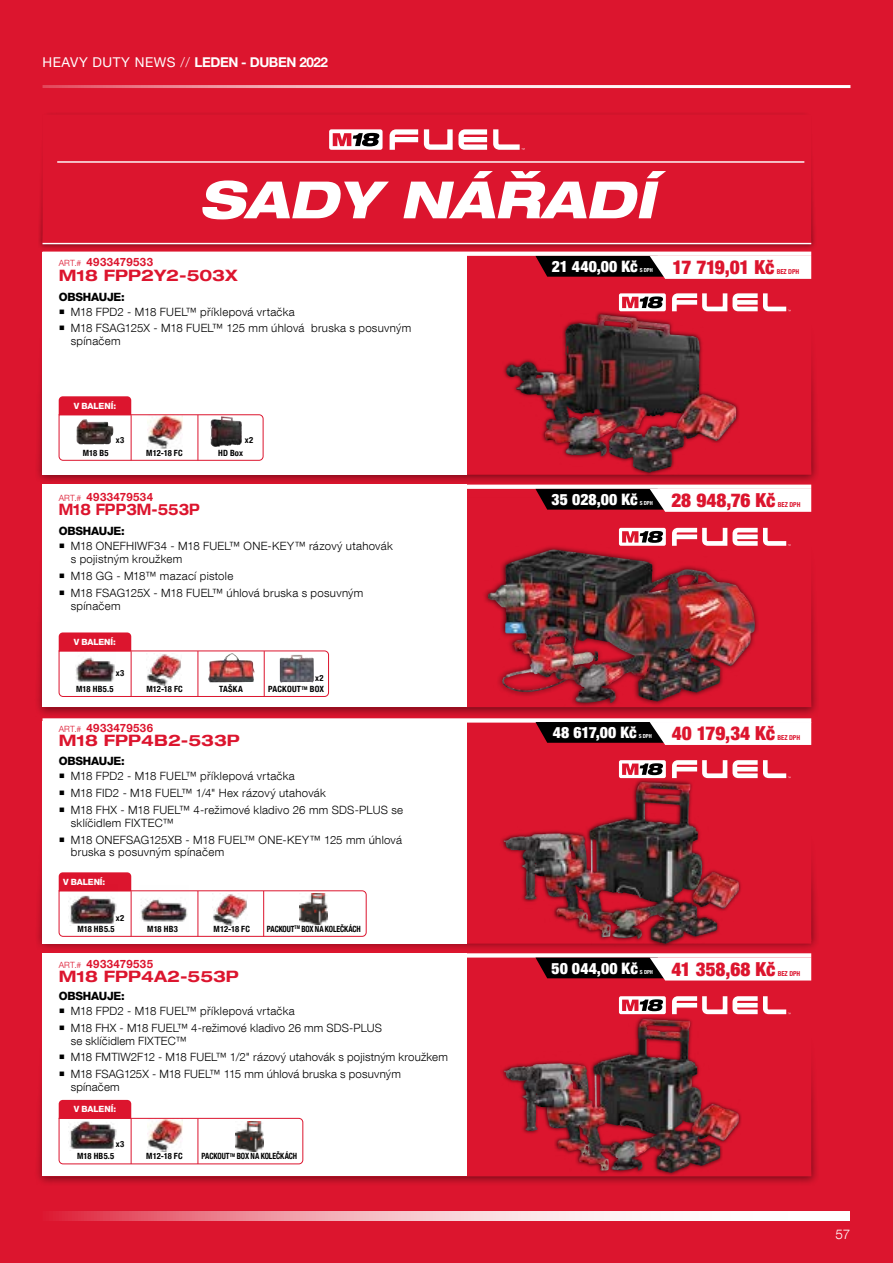
<style>
.page{position:relative;width:893px;height:1263px;background:#dc152e}
.page>*{position:absolute;margin:0;border:0;box-sizing:border-box;transform-origin:0 0}
.t1{font:italic 800 expanded 51.45px "Helvetica Neue LT Com";color:#fff}
.t2{font:900 condensed 19.2px "Helvetica Neue LT Com";letter-spacing:-.005em;color:#dc152e}
.t3{font:700 expanded 15.75px "Helvetica Neue LT Com";color:#dc152e}
.t4{font:900 condensed 15.75px "Helvetica Neue LT Com";color:#fff}
.t5{font:700 expanded 15.75px "Helvetica Neue LT Com";color:#dc152e;scale:.82 1}
.t6{font:700 13.5px "Helvetica Neue LTW1 G";letter-spacing:-.03em;color:#fff}
.t7{font:300 13.5px "Helvetica Neue LT Com";color:#fff}
.t8{font:300 11.4px/12.9px "Helvetica Neue LT Com";letter-spacing:.02em;color:#000}
.t9{font:700 11.4px "Helvetica Neue LTW1 G";letter-spacing:.035em;color:#dc152e}
.t10{font:800 11.4px "Helvetica Neue LT Com";letter-spacing:-.015em;color:#000}
.t11{font:700 condensed 8.55px "Helvetica Neue LT Com";color:#000}
.t12{font:700 condensed 8.55px "Helvetica Neue LT Com";color:#000;scale:.9 1}
.t13{font:800 8.55px "Helvetica Neue LT Com";letter-spacing:-.005em;color:#fff}
.t14{font:700 condensed 8.55px/11.4px "Helvetica Neue LT Com";letter-spacing:.02em;color:#000;text-align:right}
.t15{font:700 condensed 6.75px "Helvetica Neue LT Com";letter-spacing:-.01em;color:#dc152e}
.t16{font:700 condensed 5.55px "Helvetica Neue LT Com";letter-spacing:-.01em;color:#fff}
.s1{font-weight:400}
.s2{font-weight:300}
.s3{font-family:"Helvetica Neue LT Com";font-weight:300;font-size:8.55px}
</style>
<div class="page">
<hr style="left:43px;top:85px;width:807px;height:3px;background:#fff">
<svg style="left:53px;top:1211px;width:797px;height:9px;background:#f4bcc3"></svg>
<div style="left:35px;top:789px;width:784px;height:162px;background:#000;opacity:.5"></div>
<div style="left:43px;top:793px;width:768px;height:151px;background:#dc152e"></div>
<div style="left:35px;top:490px;width:784px;height:227px;background:#000;opacity:.5"></div>
<div style="left:43px;top:497px;width:768px;height:210px;background:#dc152e"></div>
<div style="left:35px;top:268px;width:784px;height:216px;background:#000;opacity:.5"></div>
<div style="left:43px;top:272px;width:768px;height:202px;background:#dc152e"></div>
<div style="left:43px;top:485px;width:424px;height:222px;background:#fff"></div>
<div style="left:43px;top:721px;width:424px;height:223px;background:#fff"></div>
<div style="left:43px;top:252px;width:424px;height:222px;background:#fff"></div>
<div style="left:35px;top:983px;width:784px;height:202px;background:#000;opacity:.5"></div>
<div style="left:43px;top:987px;width:768px;height:189px;background:#dc152e"></div>
<div style="left:43px;top:954px;width:424px;height:222px;background:#fff"></div>
<svg style="left:58px;top:872px;width:309px;height:65px"></svg>
<div style="left:38px;top:112px;width:778px;height:138px;background:#000;opacity:.5"></div>
<div style="left:43px;top:114px;width:768px;height:130px;background:#dc152e"></div>
<svg style="left:672px;top:293px;width:119px;height:18px"></svg>
<div style="left:619px;top:293px;width:47px;height:18px;background:#fff;border-radius:2px"></div>
<svg style="left:622px;top:296px;width:41px;height:12px"></svg>
<svg style="left:672px;top:996px;width:119px;height:18px"></svg>
<div style="left:619px;top:996px;width:47px;height:18px;background:#fff;border-radius:2px"></div>
<svg style="left:622px;top:999px;width:41px;height:12px"></svg>
<svg style="left:672px;top:760px;width:119px;height:18px"></svg>
<div style="left:619px;top:760px;width:47px;height:18px;background:#fff;border-radius:2px"></div>
<svg style="left:622px;top:763px;width:41px;height:12px"></svg>
<svg style="left:672px;top:528px;width:119px;height:18px"></svg>
<div style="left:619px;top:528px;width:47px;height:18px;background:#fff;border-radius:2px"></div>
<svg style="left:622px;top:531px;width:41px;height:12px"></svg>
<hr style="left:57px;top:161px;width:747px;height:2px;background:#fff">
<hr style="left:43px;top:243px;width:768px;height:1px;background:#fff">
<div style="left:500px;top:1015px;width:242px;height:161px;background:#000;opacity:.75"></div>
<img style="left:504px;top:1019px;width:138px;height:152px">
<div style="left:502px;top:310px;width:237px;height:165px;background:#000;opacity:.75"></div>
<img style="left:506px;top:314px;width:178px;height:143px">
<div style="left:499px;top:778px;width:243px;height:168px;background:#000;opacity:.75"></div>
<img style="left:503px;top:782px;width:137px;height:155px">
<div style="left:483px;top:544px;width:276px;height:164px;background:#000;opacity:.75"></div>
<img style="left:496px;top:549px;width:57px;height:41px">
<img style="left:68px;top:885px;width:50px;height:41px">
<img style="left:300px;top:893px;width:28px;height:31px">
<svg style="left:58px;top:396px;width:206px;height:65px"></svg>
<svg style="left:58px;top:1100px;width:246px;height:64px"></svg>
<svg style="left:58px;top:632px;width:271px;height:65px"></svg>
<hr style="left:264px;top:651px;width:1px;height:45px;background:#dc152e">
<img style="left:75px;top:649px;width:41px;height:37px">
<img style="left:208px;top:653px;width:46px;height:29px">
<img style="left:146px;top:653px;width:35px;height:32px">
<img style="left:280px;top:655px;width:22px;height:27px">
<svg style="left:390px;top:129px;width:28px;height:21px"></svg>
<svg style="left:424px;top:129px;width:63px;height:21px"></svg>
<svg style="left:493px;top:129px;width:32px;height:21px"></svg>
<div style="left:329px;top:129px;width:54px;height:21px;background:#fff;border-radius:2px"></div>
<svg style="left:333px;top:133px;width:47px;height:13px"></svg>
<hr style="left:43px;top:252px;width:768px;height:4px;background:#fff">
<hr style="left:43px;top:953px;width:768px;height:4px;background:#fff">
<div style="left:43px;top:718px;width:768px;height:5px;background:#fff"></div>
<hr style="left:43px;top:485px;width:768px;height:4px;background:#fff">
<svg style="left:535px;top:256px;width:276px;height:23px;background:#9c8e90"></svg>
<svg style="left:535px;top:957px;width:276px;height:23px;background:#9c8f91"></svg>
<svg style="left:535px;top:722px;width:276px;height:23px;background:#9c8f90"></svg>
<svg style="left:535px;top:489px;width:276px;height:23px;background:#9c8e90"></svg>
<p class="t6" style="left:43px;top:54px;width:287px"><span class="s1">HEAVY DUTY NEWS</span> <span class="s2">//</span> LEDEN - DUBEN 2022</p>
<h1 class="t1" style="left:199px;top:166px;width:457px">SADY NÁŘADÍ</h1>
<p class="t9" style="left:59px;top:255px;width:96px"><span class="s3">ART.#</span> 4933479533</p>
<h3 class="t3" style="left:59px;top:265px;width:180px">M18 FPP2Y2-503X</h3>
<p class="t10" style="left:59px;top:290px;width:68px">OBSHAUJE:</p>
<p class="t8" style="left:59px;top:305px;width:238px">○ M18 FPD2 - M18 FUEL™ příklepová vrtačka</p>
<p class="t8" style="left:71px;top:322px;width:342px;text-indent:-12px">○ M18 FSAG125X - M18 FUEL™ 125 mm úhlová bruska s posuvným spínačem</p>
<p class="t13" style="left:74px;top:401px;width:44px">V BALENÍ:</p>
<p class="t11" style="left:116px;top:435px;width:10px">x3</p>
<p class="t11" style="left:245px;top:435px;width:10px">x2</p>
<p class="t11" style="left:83px;top:448px;width:27px">M18 B5</p>
<p class="t11" style="left:146px;top:448px;width:38px">M12-18 FC</p>
<p class="t11" style="left:218px;top:448px;width:26px">HD Box</p>
<p class="t9" style="left:59px;top:490px;width:96px"><span class="s3">ART.#</span> 4933479534</p>
<h3 class="t5" style="left:59px;top:499px;width:174px">M18 FPP3M-553P</h3>
<p class="t10" style="left:59px;top:524px;width:68px">OBSHAUJE:</p>
<p class="t8" style="left:71px;top:539px;width:323px;text-indent:-12px">○ M18 ONEFHIWF34 - M18 FUEL™ ONE-KEY™ rázový utahovák s pojistným kroužkem</p>
<p class="t8" style="left:59px;top:569px;width:176px">○ M18 GG - M18™ mazací pistole</p>
<p class="t8" style="left:71px;top:586px;width:294px;text-indent:-12px">○ M18 FSAG125X - M18 FUEL™ úhlová bruska s posuvným spínačem</p>
<p class="t13" style="left:74px;top:637px;width:44px">V BALENÍ:</p>
<p class="t11" style="left:116px;top:668px;width:10px">x3</p>
<p class="t11" style="left:76px;top:684px;width:39px">M18 HB5.5</p>
<p class="t11" style="left:146px;top:684px;width:38px">M12-18 FC</p>
<p class="t11" style="left:219px;top:684px;width:25px">TAŠKA</p>
<p class="t14" style="left:268px;top:672px;width:57px">x2<br>PACKOUT<sup>TM</sup> BOX</p>
<p class="t9" style="left:59px;top:721px;width:96px"><span class="s3">ART.#</span> 4933479536</p>
<h3 class="t3" style="left:59px;top:730px;width:183px">M18 FPP4B2-533P</h3>
<p class="t10" style="left:59px;top:754px;width:68px">OBSHAUJE:</p>
<p class="t8" style="left:59px;top:769px;width:238px">○ M18 FPD2 - M18 FUEL™ příklepová vrtačka</p>
<p class="t8" style="left:59px;top:786px;width:269px">○ M18 FID2 - M18 FUEL™ 1/4" Hex rázový utahovák</p>
<p class="t8" style="left:71px;top:803px;width:334px;text-indent:-12px">○ M18 FHX - M18 FUEL™ 4-režimové kladivo 26 mm SDS-PLUS se sklíčidlem FIXTEC™</p>
<p class="t8" style="left:71px;top:833px;width:333px;text-indent:-12px">○ M18 ONEFSAG125XB - M18 FUEL™ ONE-KEY™ 125 mm úhlová bruska s posuvným spínačem</p>
<p class="t13" style="left:63px;top:877px;width:44px">V BALENÍ:</p>
<p class="t11" style="left:116px;top:912px;width:10px">x2</p>
<p class="t11" style="left:77px;top:924px;width:39px">M18 HB5.5</p>
<p class="t11" style="left:147px;top:924px;width:32px">M18 HB3</p>
<p class="t11" style="left:214px;top:924px;width:38px">M12-18 FC</p>
<p class="t9" style="left:59px;top:957px;width:96px"><span class="s3">ART.#</span> 4933479535</p>
<h3 class="t3" style="left:59px;top:966px;width:182px">M18 FPP4A2-553P</h3>
<p class="t12" style="left:267px;top:924px;width:106px">PACKOUT<sup>TM</sup> BOX NA KOLEČKÁCH</p>
<p class="t10" style="left:59px;top:989px;width:68px">OBSHAUJE:</p>
<p class="t8" style="left:59px;top:1004px;width:238px">○ M18 FPD2 - M18 FUEL™ příklepová vrtačka</p>
<p class="t8" style="left:71px;top:1021px;width:313px;text-indent:-12px">○ M18 FHX - M18 FUEL™ 4-režimové kladivo 26 mm SDS-PLUS se sklíčidlem FIXTEC™</p>
<p class="t8" style="left:59px;top:1051px;width:391px">○ M18 FMTIW2F12 - M18 FUEL™ 1/2" rázový utahovák s pojistným kroužkem</p>
<p class="t8" style="left:71px;top:1067px;width:332px;text-indent:-12px">○ M18 FSAG125X - M18 FUEL™ 115 mm úhlová bruska s posuvným spínačem</p>
<p class="t13" style="left:74px;top:1104px;width:44px">V BALENÍ:</p>
<p class="t11" style="left:116px;top:1138px;width:10px">x3</p>
<p class="t11" style="left:77px;top:1151px;width:39px">M18 HB5.5</p>
<p class="t11" style="left:146px;top:1151px;width:38px">M12-18 FC</p>
<p class="t12" style="left:201px;top:1151px;width:108px">PACKOUT<sup>TM</sup> BOX NA KOLEČKÁCH</p>
<h3 class="t4" style="left:552px;top:257px;width:88px">21 440,00 Kč</h3>
<p class="t16" style="left:640px;top:267px;width:15px">S DPH</p>
<h2 class="t2" style="left:673px;top:256px;width:103px">17 719,01 Kč</h2>
<p class="t15" style="left:777px;top:268px;width:24px">BEZ DPH</p>
<h3 class="t4" style="left:552px;top:490px;width:88px">35 028,00 Kč</h3>
<p class="t16" style="left:640px;top:500px;width:15px">S DPH</p>
<h2 class="t2" style="left:671px;top:489px;width:105px">28 948,76 Kč</h2>
<p class="t15" style="left:778px;top:501px;width:24px">BEZ DPH</p>
<h3 class="t4" style="left:553px;top:723px;width:85px">48 617,00 Kč</h3>
<p class="t16" style="left:639px;top:733px;width:15px">S DPH</p>
<h2 class="t2" style="left:672px;top:722px;width:105px">40 179,34 Kč</h2>
<p class="t15" style="left:778px;top:734px;width:24px">BEZ DPH</p>
<h3 class="t4" style="left:551px;top:958px;width:88px">50 044,00 Kč</h3>
<p class="t16" style="left:640px;top:968px;width:15px">S DPH</p>
<h2 class="t2" style="left:671px;top:958px;width:105px">41 358,68 Kč</h2>
<p class="t15" style="left:778px;top:969px;width:24px">BEZ DPH</p>
<p class="t7" style="left:835px;top:1226px;width:17px">57</p>
</div>
